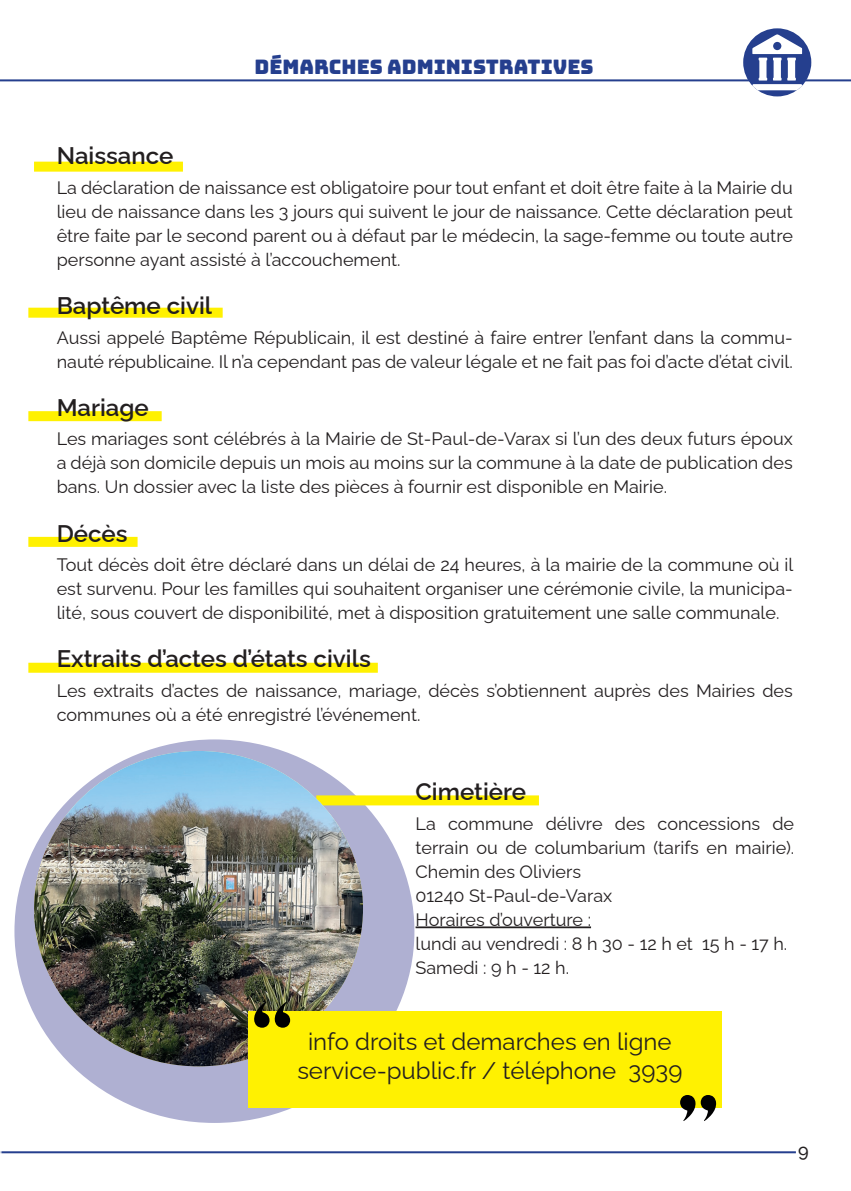
<style>
.page{position:relative;width:851px;height:1191px;background:#fff}
.page>*{position:absolute;margin:0;border:0;box-sizing:border-box;transform-origin:0 0}
.t1{font:600 24px "Raleway";color:#231f20}
.t2{font:100 24px/28.8px "Raleway";color:#231f20;text-align:center}
.t3{font:20px "Bungee";color:#253f8e}
.t4{font:100 18px/24px "Raleway";color:#231f20;text-align:justify}
.t5{font:500 18px "Raleway";color:#231f20}
</style>
<div class="page">
<div style="left:14px;top:739px;width:400px;height:384px;background:#afb0d2;border-radius:50%"></div>
<div style="left:316px;top:795px;width:223px;height:10px;background:#fff101"></div>
<img style="left:34px;top:751px;width:329px;height:315px">
<div style="left:248px;top:1011px;width:473px;height:97px;background:#fff101"></div>
<hr style="left:0;top:79px;width:850px;height:2px;background:#253f8e">
<div style="left:743px;top:28px;width:68px;height:68px;background:#253f8e;border-radius:50%"></div>
<svg style="left:752px;top:34px;width:50px;height:57px"></svg>
<hr style="left:415px;top:926px;width:176px;height:2px;background:#231f20">
<div style="left:34px;top:162px;width:149px;height:10px;background:#fff101"></div>
<div style="left:28px;top:308px;width:195px;height:10px;background:#fff101"></div>
<div style="left:28px;top:411px;width:134px;height:10px;background:#fff101"></div>
<div style="left:28px;top:537px;width:109px;height:10px;background:#fff101"></div>
<div style="left:28px;top:662px;width:350px;height:10px;background:#fff101"></div>
<svg style="left:254px;top:1001px;width:36px;height:26px"></svg>
<svg style="left:680px;top:1095px;width:36px;height:26px"></svg>
<hr style="left:1px;top:1151px;width:794px;height:2px;background:#253f8e">
<p class="t3" style="left:254px;top:55px;width:340px">DÉMARCHES ADMINISTRATIVES</p>
<p class="t1" style="left:57px;top:137px;width:118px">Naissance</p>
<p class="t4" style="left:57px;top:174px;width:737px">La déclaration de naissance est obligatoire pour tout enfant et doit être faite à la Mairie du lieu de naissance dans les 3 jours qui suivent le jour de naissance. Cette déclaration peut être faite par le second parent ou à défaut par le médecin, la sage-femme ou toute autre personne ayant assisté à l’accouchement.</p>
<p class="t1" style="left:57px;top:286px;width:157px">Baptême civil</p>
<p class="t4" style="left:57px;top:323px;width:737px">Aussi appelé Baptême Républicain, il est destiné à faire entrer l’enfant dans la commu&shy;nauté républicaine. Il n’a cependant pas de valeur légale et ne fait pas foi d’acte d’état civil.</p>
<p class="t1" style="left:57px;top:388px;width:93px">Mariage</p>
<p class="t4" style="left:57px;top:425px;width:737px">Les mariages sont célébrés à la Mairie de St-Paul-de-Varax si l’un des deux futurs époux a déjà son domicile depuis un mois au moins sur la commune à la date de publication des bans. Un dossier avec la liste des pièces à fournir est disponible en Mairie.</p>
<p class="t1" style="left:57px;top:514px;width:72px">Décès</p>
<p class="t4" style="left:57px;top:551px;width:738px">Tout décès doit être déclaré dans un délai de 24 heures, à la mairie de la commune où il est survenu. Pour les familles qui souhaitent organiser une cérémonie civile, la municipa&shy;lité, sous couvert de disponibilité, met à disposition gratuitement une salle communale.</p>
<p class="t1" style="left:57px;top:639px;width:315px">Extraits d’actes d’états civils</p>
<p class="t4" style="left:57px;top:676px;width:737px">Les extraits d’actes de naissance, mariage, décès s’obtiennent auprès des Mairies des communes où a été enregistré l’événement.</p>
<p class="t1" style="left:415px;top:772px;width:112px">Cimetière</p>
<p class="t4" style="left:415px;top:809px;width:380px">La commune délivre des concessions de terrain ou de columbarium (tarifs en mairie).<br>Chemin des Oliviers</p>
<p class="t4" style="left:415px;top:881px;width:198px">01240 St-Paul-de-Varax</p>
<p class="t4" style="left:415px;top:905px;width:177px">Horaires d’ouverture :</p>
<p class="t4" style="left:415px;top:929px;width:373px">lundi au vendredi : 8 h 30 - 12 h et 15 h - 17 h.</p>
<p class="t4" style="left:415px;top:953px;width:155px">Samedi : 9 h - 12 h.</p>
<p class="t2" style="left:297px;top:1024px;width:386px">info droits et demarches en ligne service-public.fr / téléphone 3939</p>
<p class="t5" style="left:798px;top:1136px;width:12px">9</p>
</div>
